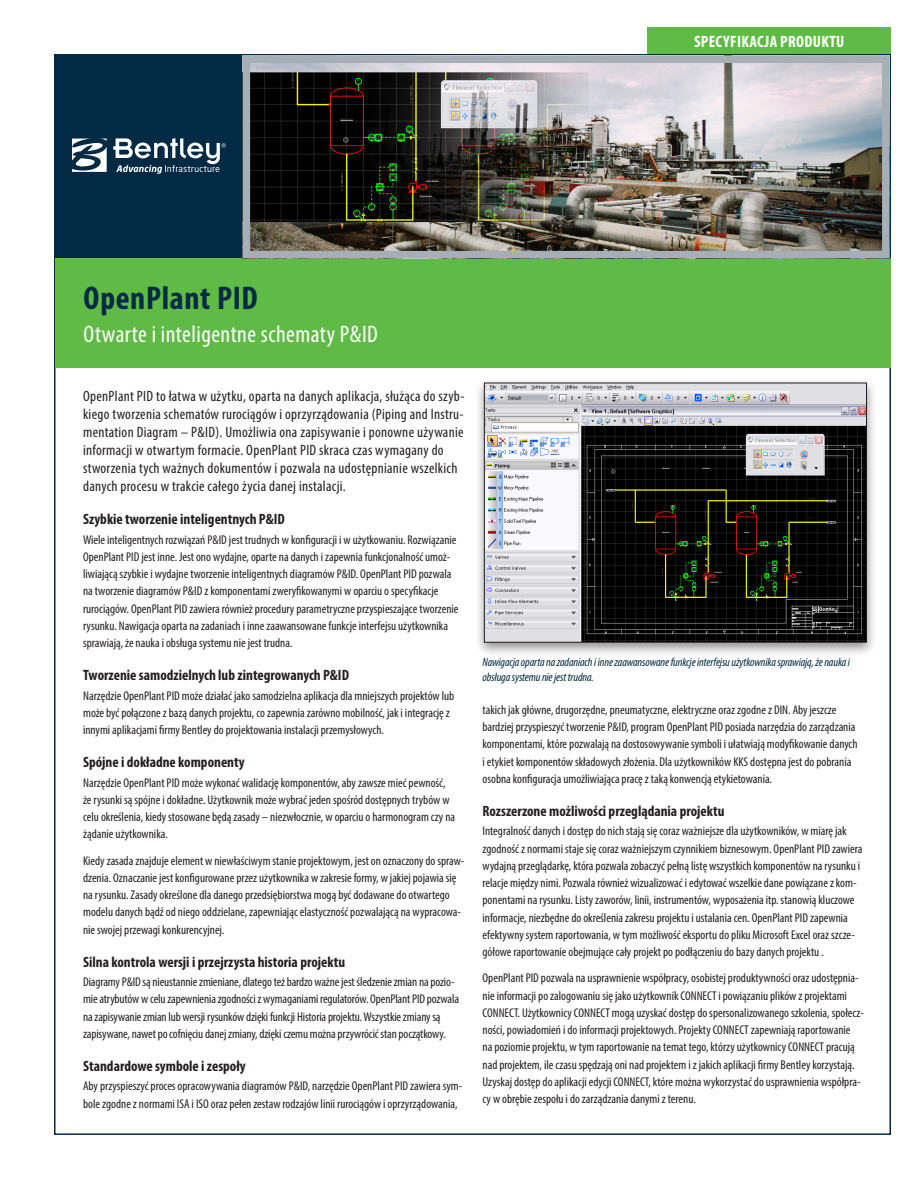
<style>
.page{position:relative;width:918px;height:1188px;background:#fff}
.page>*{position:absolute;margin:0;border:0;box-sizing:border-box;transform-origin:0 0}
.S__Title{font:700 condensed 33px "Myriad Pro";letter-spacing:.02em;color:#032a44}
.S__Sub-title{font:condensed 24px "Myriad Pro";letter-spacing:.02em;color:#fff}
.t1{font:700 condensed 16.5px "Myriad Pro";letter-spacing:.02em;color:#fff}
.P__Intro_Copy{font:condensed 15px/18px "Myriad Pro";letter-spacing:.02em;color:#231f20}
.S__Body_Sub-Heads{font:700 condensed 15px "Myriad Pro";color:#231f20}
.S__Body_copy{font:condensed 12.75px/17.2px "Myriad Pro";color:#231f20}
.S__Image_captions{font:italic condensed 12px/14.4px "Myriad Pro";letter-spacing:-.01em;color:#032a44}
</style>
<div class="page">
<div style="left:55px;top:55px;width:188px;height:204px;background:#032a44"></div>
<svg style="left:72px;top:139px;width:35px;height:33px"></svg>
<svg style="left:113px;top:138px;width:113px;height:36px"></svg>
<div style="left:648px;top:27px;width:243px;height:27px;background:#60bb46"></div>
<div style="left:55px;top:258px;width:836px;height:110px;background:#60bb46"></div>
<img style="left:252px;top:65px;width:629px;height:184px">
<div style="left:243px;top:56px;width:647px;height:202px;border:8px solid #a6afb6"></div>
<div style="left:474px;top:377px;width:403px;height:280px;background:#231f20;opacity:.5"></div>
<svg style="left:483px;top:382px;width:384px;height:261px"></svg>
<p class="t1" style="left:694px;top:31px;width:152px">SPECYFIKACJA PRODUKTU</p>
<p class="S__Title" style="left:84px;top:277px;width:176px">OpenPlant PID</p>
<p class="S__Sub-title" style="left:84px;top:320px;width:296px">Otwarte i inteligentne schematy P&amp;ID</p>
<p class="P__Intro_Copy" style="left:83px;top:387px;width:383px">OpenPlant PID to łatwa w użytku, oparta na danych aplikacja, służąca do szyb&shy;kiego tworzenia schematów rurociągów i oprzyrządowania (Piping and Instru&shy;mentation Diagram – P&amp;ID). Umożliwia ona zapisywanie i ponowne używanie informacji w otwartym formacie. OpenPlant PID skraca czas wymagany do stworzenia tych ważnych dokumentów i pozwala na udostępnianie wszelkich danych procesu w trakcie całego życia danej instalacji.</p>
<p class="S__Body_Sub-Heads" style="left:83px;top:510px;width:203px">Szybkie tworzenie inteligentnych P&amp;ID</p>
<p class="S__Body_copy" style="left:83px;top:531px;width:377px">Wiele inteligentnych rozwiązań P&amp;ID jest trudnych w konfiguracji i w użytkowaniu. Rozwiązanie OpenPlant PID jest inne. Jest ono wydajne, oparte na danych i zapewnia funkcjonalność umoż&shy;liwiającą szybkie i wydajne tworzenie inteligentnych diagramów P&amp;ID. OpenPlant PID pozwala na tworzenie diagramów P&amp;ID z komponentami zweryfikowanymi w oparciu o specyfikacje rurociągów. OpenPlant PID zawiera również procedury parametryczne przyspieszające tworzenie rysunku. Nawigacja oparta na zadaniach i inne zaawansowane funkcje interfejsu użytkownika sprawiają, że nauka i obsługa systemu nie jest trudna.</p>
<p class="S__Body_Sub-Heads" style="left:83px;top:666px;width:267px">Tworzenie samodzielnych lub zintegrowanych P&amp;ID</p>
<p class="S__Body_copy" style="left:83px;top:687px;width:373px">Narzędzie OpenPlant PID może działać jako samodzielna aplikacja dla mniejszych projektów lub może być połączone z bazą danych projektu, co zapewnia zarówno mobilność, jak i integrację z innymi aplikacjami firmy Bentley do projektowania instalacji przemysłowych.</p>
<p class="S__Body_Sub-Heads" style="left:83px;top:753px;width:163px">Spójne i dokładne komponenty</p>
<p class="S__Body_copy" style="left:83px;top:774px;width:374px">Narzędzie OpenPlant PID może wykonać walidację komponentów, aby zawsze mieć pewność, że rysunki są spójne i dokładne. Użytkownik może wybrać jeden spośród dostępnych trybów w celu określenia, kiedy stosowane będą zasady – niezwłocznie, w oparciu o harmonogram czy na żądanie użytkownika.</p>
<p class="S__Body_copy" style="left:83px;top:852px;width:383px">Kiedy zasada znajduje element w niewłaściwym stanie projektowym, jest on oznaczony do spraw&shy;dzenia. Oznaczanie jest konfigurowane przez użytkownika w zakresie formy, w jakiej pojawia się na rysunku. Zasady określone dla danego przedsiębiorstwa mogą być dodawane do otwartego modelu danych bądź od niego oddzielane, zapewniając elastyczność pozwalającą na wypracowa&shy;nie swojej przewagi konkurencyjnej.</p>
<p class="S__Body_Sub-Heads" style="left:83px;top:952px;width:264px">Silna kontrola wersji i przejrzysta historia projektu</p>
<p class="S__Body_copy" style="left:83px;top:973px;width:377px">Diagramy P&amp;ID są nieustannie zmieniane, dlatego też bardzo ważne jest śledzenie zmian na pozio&shy;mie atrybutów w celu zapewnienia zgodności z wymaganiami regulatorów. OpenPlant PID pozwala na zapisywanie zmian lub wersji rysunków dzięki funkcji Historia projektu. Wszystkie zmiany są zapisywane, nawet po cofnięciu danej zmiany, dzięki czemu można przywrócić stan początkowy.</p>
<p class="S__Body_Sub-Heads" style="left:83px;top:1057px;width:164px">Standardowe symbole i zespoły</p>
<p class="S__Body_copy" style="left:83px;top:1077px;width:381px">Aby przyspieszyć proces opracowywania diagramów P&amp;ID, narzędzie OpenPlant PID zawiera sym&shy;bole zgodne z normami ISA i ISO oraz pełen zestaw rodzajów linii rurociągów i oprzyrządowania,</p>
<p class="S__Image_captions" style="left:482px;top:655px;width:369px">Nawigacja oparta na zadaniach i inne zaawansowane funkcje interfejsu użytkownika sprawiają, że nauka i obsługa systemu nie jest trudna.</p>
<p class="S__Body_copy" style="left:483px;top:701px;width:377px">takich jak główne, drugorzędne, pneumatyczne, elektryczne oraz zgodne z DIN. Aby jeszcze bardziej przyspieszyć tworzenie P&amp;ID, program OpenPlant PID posiada narzędzia do zarządzania komponentami, które pozwalają na dostosowywanie symboli i ułatwiają modyfikowanie danych i etykiet komponentów składowych złożenia. Dla użytkowników KKS dostępna jest do pobrania osobna konfiguracja umożliwiająca pracę z taką konwencją etykietowania.</p>
<p class="S__Body_Sub-Heads" style="left:483px;top:802px;width:243px">Rozszerzone możliwości przeglądania projektu</p>
<p class="S__Body_copy" style="left:483px;top:822px;width:381px">Integralność danych i dostęp do nich stają się coraz ważniejsze dla użytkowników, w miarę jak zgodność z normami staje się coraz ważniejszym czynnikiem biznesowym. OpenPlant PID zawiera wydajną przeglądarkę, która pozwala zobaczyć pełną listę wszystkich komponentów na rysunku i relacje między nimi. Pozwala również wizualizować i edytować wszelkie dane powiązane z kom&shy;ponentami na rysunku. Listy zaworów, linii, instrumentów, wyposażenia itp. stanowią kluczowe informacje, niezbędne do określenia zakresu projektu i ustalania cen. OpenPlant PID zapewnia efektywny system raportowania, w tym możliwość eksportu do pliku Microsoft Excel oraz szcze&shy;gółowe raportowanie obejmujące cały projekt po podłączeniu do bazy danych projektu .</p>
<p class="S__Body_copy" style="left:483px;top:969px;width:383px">OpenPlant PID pozwala na usprawnienie współpracy, osobistej produktywności oraz udostępnia&shy;nie informacji po zalogowaniu się jako użytkownik CONNECT i powiązaniu plików z projektami CONNECT. Użytkownicy CONNECT mogą uzyskać dostęp do spersonalizowanego szkolenia, społecz&shy;ności, powiadomień i do informacji projektowych. Projekty CONNECT zapewniają raportowanie<br>na poziomie projektu, w tym raportowanie na temat tego, którzy użytkownicy CONNECT pracują nad projektem, ile czasu spędzają oni nad projektem i z jakich aplikacji firmy Bentley korzystają.<br>Uzyskaj dostęp do aplikacji edycji CONNECT, które można wykorzystać do usprawnienia współpra&shy;cy w obrębie zespołu i do zarządzania danymi z terenu.</p>
</div>
